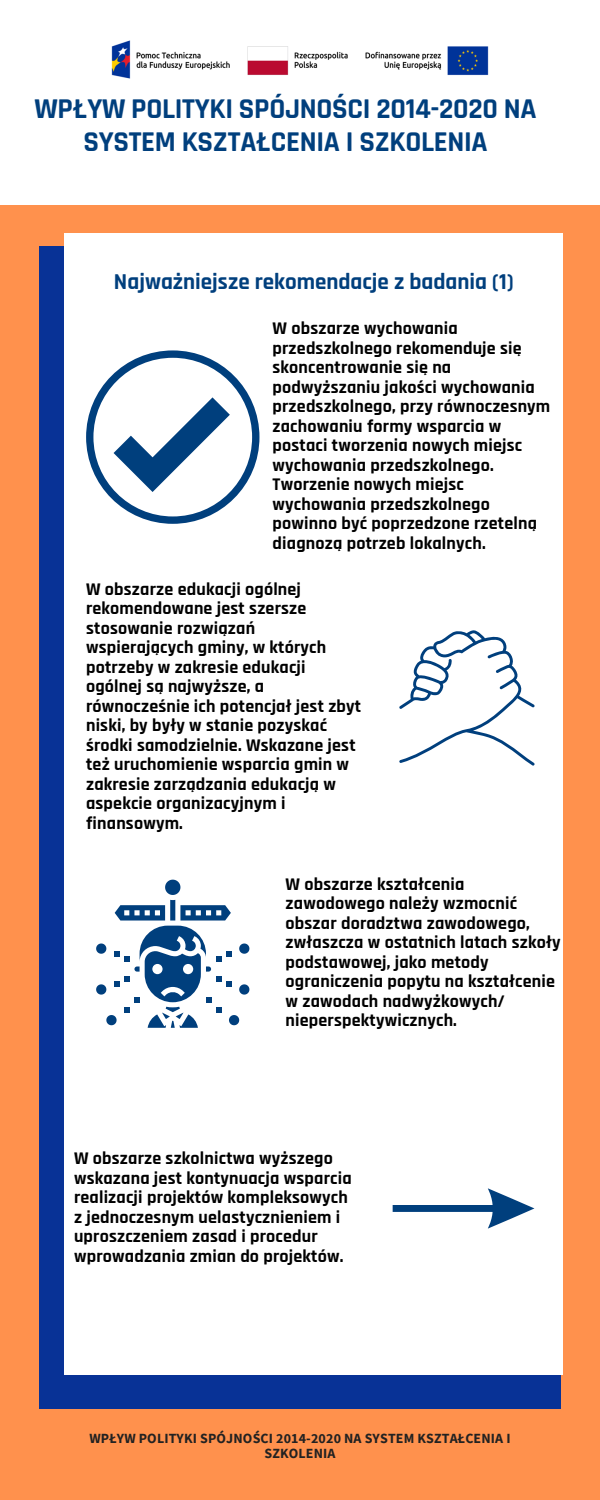
<style>
.page{position:relative;width:600px;height:1500px;background:#ff914d}
.page>*{position:absolute;margin:0;border:0;box-sizing:border-box;transform-origin:0 0}
.t1{font:700 29px/33px "Rajdhani";letter-spacing:-.01em;color:#003f7d;text-align:center}
.t2{font:700 23px "Rajdhani";color:#003f7d}
.t3{font:700 18px/19.5px "Rajdhani";letter-spacing:.01em;color:#000}
.t4{font:700 14px/15px "Source Sans Pro";letter-spacing:.01em;color:#222;text-align:center}
</style>
<div class="page">
<div style="left:0;top:0;width:600px;height:205px;background:#fff"></div>
<div style="left:39px;top:246px;width:522px;height:1162px;background:#083296"></div>
<div style="left:65px;top:234px;width:498px;height:1141px;background:#fff"></div>
<svg style="left:86px;top:350px;width:173px;height:174px"></svg>
<svg style="left:399px;top:630px;width:136px;height:136px"></svg>
<svg style="left:96px;top:880px;width:153px;height:148px"></svg>
<svg style="left:393px;top:1188px;width:141px;height:41px"></svg>
<img style="left:111px;top:40px;width:378px;height:39px">
<h1 class="t1" style="left:35px;top:93px;width:504px">WPŁYW POLITYKI SPÓJNOŚCI 2014-2020 NA<br>SYSTEM KSZTAŁCENIA I SZKOLENIA</h1>
<p class="t2" style="left:114px;top:268px;width:401px">Najważniejsze rekomendacje z badania (1)</p>
<h2 class="t3" style="left:273px;top:319px;width:279px">W obszarze wychowania przedszkolnego rekomenduje się skoncentrowanie się na podwyższaniu jakości wychowania przedszkolnego, przy równoczesnym zachowaniu formy wsparcia w postaci tworzenia nowych miejsc wychowania przedszkolnego.<br>Tworzenie nowych miejsc wychowania przedszkolnego powinno być poprzedzone rzetelną diagnozą potrzeb lokalnych.</h2>
<h3 class="t3" style="left:86px;top:580px;width:277px">W obszarze edukacji ogólnej rekomendowane jest szersze stosowanie rozwiązań wspierających gminy, w których potrzeby w zakresie edukacji ogólnej są najwyższe, a równocześnie ich potencjał jest zbyt niski, by były w stanie pozyskać środki samodzielnie. Wskazane jest też uruchomienie wsparcia gmin w zakresie zarządzania edukacją w aspekcie organizacyjnym i finansowym.</h3>
<h3 class="t3" style="left:286px;top:875px;width:276px">W obszarze kształcenia zawodowego należy wzmocnić obszar doradztwa zawodowego, zwłaszcza w ostatnich latach szkoły podstawowej, jako metody ograniczenia popytu na kształcenie w zawodach nadwyżkowych/ nieperspektywicznych.</h3>
<p class="t3" style="left:74px;top:1149px;width:279px">W obszarze szkolnictwa wyższego wskazana jest kontynuacja wsparcia realizacji projektów kompleksowych z jednoczesnym uelastycznieniem i uproszczeniem zasad i procedur wprowadzania zmian do projektów.</p>
<p class="t4" style="left:89px;top:1431px;width:423px">WPŁYW POLITYKI SPÓJNOŚCI 2014-2020 NA SYSTEM KSZTAŁCENIA I<br>SZKOLENIA</p>
</div>
